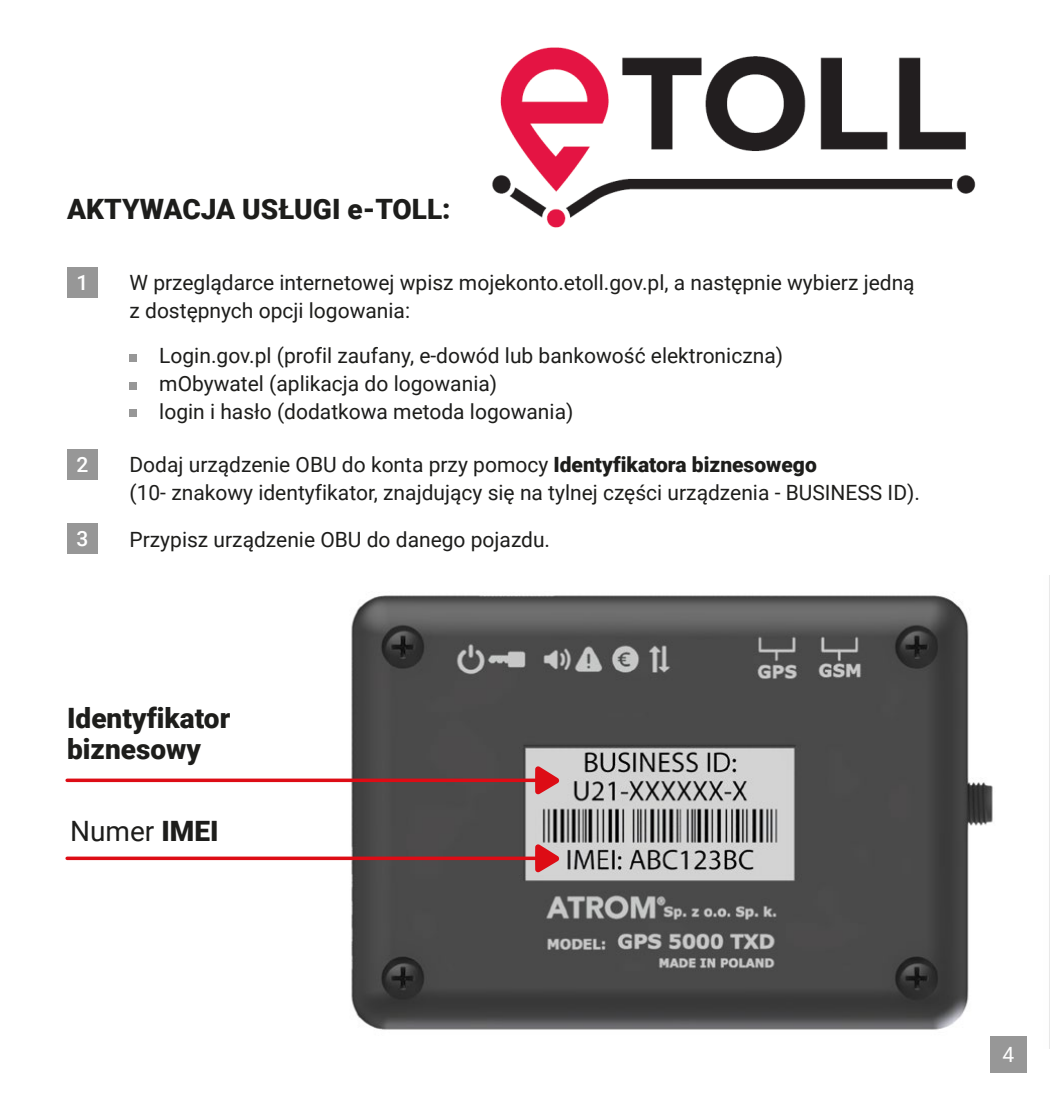
<style>
.page{position:relative;width:1051px;height:1097px;background:#fff}
.page>*{position:absolute;margin:0;border:0;box-sizing:border-box;transform-origin:0 0}
.t1{font:900 28px/31.5px "Roboto";color:#1d1d1b}
.t2{font:28px "Roboto";color:#1d1d1b}
.t3{font:21px/28px "Roboto";color:#1d1d1b}
.t4{font:500 21px "Roboto";color:#fff}
.t5{font:21px "Roboto";color:#fff}
.s1{font-weight:900}
</style>
<div class="page">
<img style="left:293px;top:595px;width:734px;height:453px">
<svg style="left:67px;top:778px;width:468px;height:4px;background:#d7242c"></svg>
<img style="left:492px;top:47px;width:484px;height:181px">
<div style="left:67px;top:524px;width:30px;height:30px;background:#979797"></div>
<div style="left:67px;top:450px;width:30px;height:30px;background:#979797"></div>
<div style="left:67px;top:267px;width:30px;height:30px;background:#979797"></div>
<div style="left:129px;top:354px;width:8px;height:7px;background:#979797"></div>
<div style="left:129px;top:382px;width:8px;height:7px;background:#979797"></div>
<div style="left:129px;top:410px;width:8px;height:7px;background:#979797"></div>
<svg style="left:535px;top:765px;width:24px;height:30px"></svg>
<svg style="left:535px;top:843px;width:24px;height:29px"></svg>
<svg style="left:67px;top:856px;width:476px;height:4px;background:#d7242c"></svg>
<div style="left:990px;top:1036px;width:36px;height:36px;background:#979797"></div>
<h1 class="t1" style="left:67px;top:192px;width:385px">AKTYWACJA USŁUGI e-TOLL:</h1>
<p class="t4" style="left:76px;top:267px;width:13px">1</p>
<p class="t4" style="left:76px;top:449px;width:13px">2</p>
<p class="t4" style="left:76px;top:524px;width:13px">3</p>
<p class="t3" style="left:129px;top:267px;width:786px">W przeglądarce internetowej wpisz mojekonto.etoll.gov.pl, a następnie wybierz jedną z dostępnych opcji logowania:</p>
<p class="t3" style="left:159px;top:341px;width:625px">Login.gov.pl (profil zaufany, e-dowód lub bankowość elektroniczna) mObywatel (aplikacja do logowania)<br>login i hasło (dodatkowa metoda logowania)</p>
<p class="t3" style="left:129px;top:449px;width:791px">Dodaj urządzenie OBU do konta przy pomocy <span class="s1">Identyfikatora biznesowego<br></span>(10- znakowy identyfikator, znajdujący się na tylnej części urządzenia - BUSINESS ID).</p>
<p class="t3" style="left:129px;top:524px;width:422px">Przypisz urządzenie OBU do danego pojazdu.</p>
<h1 class="t1" style="left:67px;top:701px;width:165px">Identyfikator biznesowy</h1>
<h1 class="t2" style="left:70px;top:811px;width:150px">Numer <span class="s1">IMEI</span></h1>
<p class="t5" style="left:1002px;top:1039px;width:13px">4</p>
</div>
